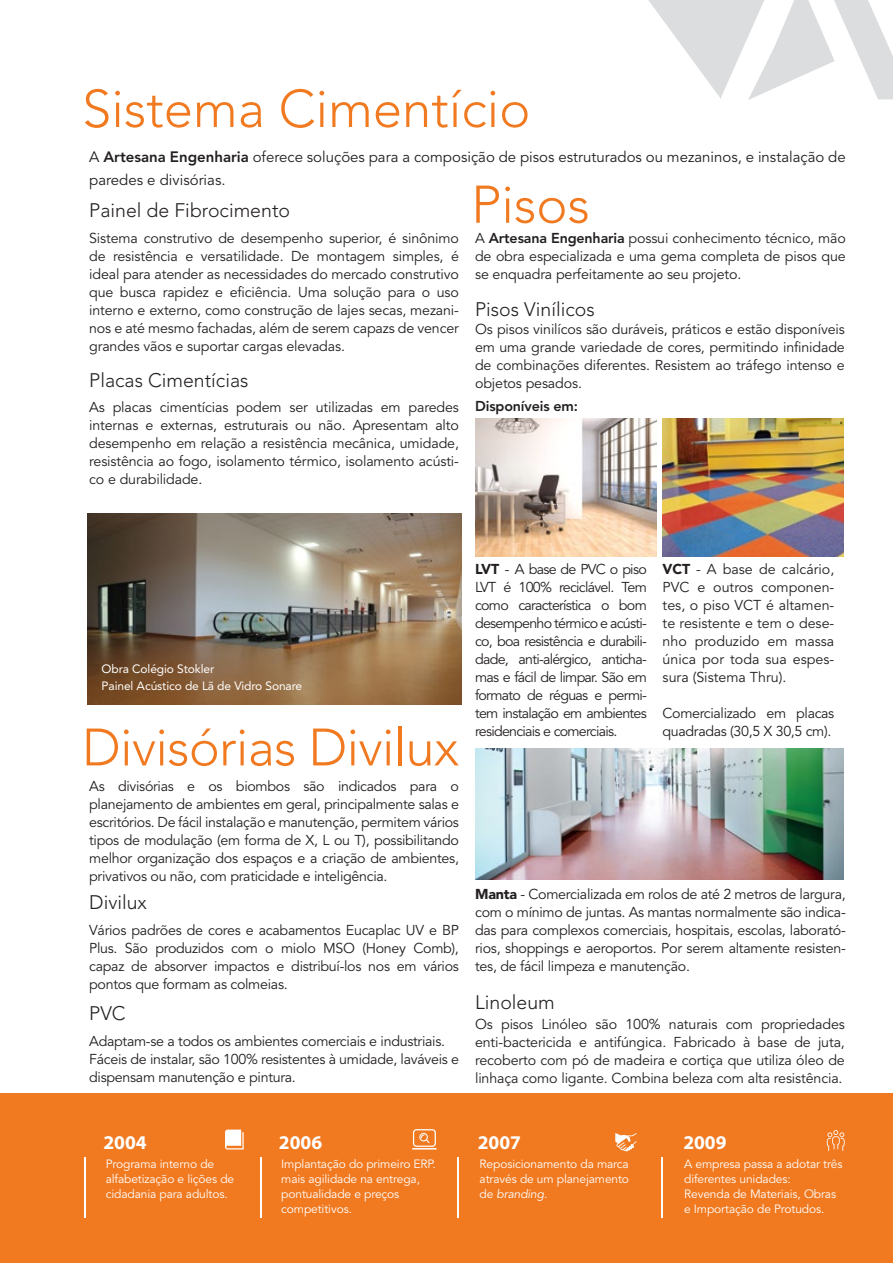
<style>
.page{position:relative;width:893px;height:1263px;background:#fff}
.page>*{position:absolute;margin:0;border:0;box-sizing:border-box;transform-origin:0 0}
.t1{font:300 52.5px/95.7px "Avenir";color:#f17a21}
.t2{font:300 52.05px "Avenir";letter-spacing:-.01em;color:#f17a21}
.t3{font:300 19.5px "Avenir";color:#231f20}
.t4{font:700 19.5px "Myriad Pro";color:#fff}
.t5{font:15px/22.5px "Avenir";color:#231f20}
.t6{font:14.25px/18px "Avenir";letter-spacing:-.02em;color:#231f20;text-align:justify}
.t7{font:800 14.25px "Avenir";letter-spacing:-.01em;color:#231f20}
.t8{font:12px/15px "Avenir";letter-spacing:-.01em;color:#fff}
.t9{font:12px/16.5px "Avenir";letter-spacing:-.01em;color:#fff}
.s1{font-weight:800}
.s2{font-weight:900}
.s3{font-style:italic}
</style>
<div class="page">
<img style="left:87px;top:513px;width:374px;height:191px">
<svg style="left:648px;top:0;width:245px;height:100px"></svg>
<div style="left:0;top:1093px;width:893px;height:170px;background:#f17a21"></div>
<hr style="left:85px;top:1157px;width:1px;height:60px;background:#fff">
<hr style="left:260px;top:1157px;width:1px;height:60px;background:#fff">
<hr style="left:457px;top:1157px;width:2px;height:60px;background:#fff">
<hr style="left:662px;top:1157px;width:1px;height:60px;background:#fff">
<svg style="left:225px;top:1129px;width:19px;height:20px"></svg>
<svg style="left:412px;top:1129px;width:25px;height:20px"></svg>
<svg style="left:615px;top:1133px;width:21px;height:19px"></svg>
<svg style="left:827px;top:1130px;width:18px;height:21px"></svg>
<img style="left:475px;top:418px;width:181px;height:138px">
<img style="left:663px;top:418px;width:181px;height:138px">
<img style="left:475px;top:748px;width:369px;height:131px">
<h1 class="t1" style="left:471px;top:61px;width:120px;text-indent:-389px">Sistema Cimentício<br>Pisos</h1>
<p class="t5" style="left:89px;top:146px;width:758px">A <span class="s1">Artesana Engenharia</span> oferece soluções para a composição de pisos estruturados ou mezaninos, e instalação de paredes e divisórias.</p>
<h3 class="t3" style="left:89px;top:199px;width:202px">Painel de Fibrocimento</h3>
<p class="t6" style="left:89px;top:229px;width:371px">Sistema construtivo de desempenho superior, é sinônimo de resistência e versatilidade. De montagem simples, é ideal para atender as necessidades do mercado construtivo que busca rapidez e eficiência. Uma solução para o uso interno e externo, como construção de lajes secas, mezani&shy;nos e até mesmo fachadas, além de serem capazs de vencer grandes vãos e suportar cargas elevadas.</p>
<h3 class="t3" style="left:89px;top:369px;width:161px">Placas Cimentícias</h3>
<p class="t6" style="left:89px;top:399px;width:371px">As placas cimentícias podem ser utilizadas em paredes internas e externas, estruturais ou não. Apresentam alto desempenho em relação a resistência mecânica, umidade, resistência ao fogo, isolamento térmico, isolamento acústi&shy;co e durabilidade.</p>
<p class="t6" style="left:475px;top:229px;width:372px">A <span class="s1">Artesana Engenharia</span> possui conhecimento técnico, mão de obra especializada e uma gema completa de pisos que se enquadra perfeitamente ao seu projeto.</p>
<h3 class="t3" style="left:475px;top:298px;width:121px">Pisos Vinílicos</h3>
<p class="t6" style="left:475px;top:320px;width:371px">Os pisos vinilícos são duráveis, práticos e estão disponíveis em uma grande variedade de cores, permitindo infinidade de combinações diferentes. Resistem ao tráfego intenso e objetos pesados.</p>
<p class="t7" style="left:475px;top:397px;width:105px">Disponíveis em:</p>
<p class="t9" style="left:102px;top:661px;width:202px">Obra Colégio Stokler<br>Painel Acústico de Lã de Vidro Sonare</p>
<h2 class="t2" style="left:82px;top:717px;width:378px">Divisórias Divilux</h2>
<p class="t6" style="left:89px;top:777px;width:371px">As divisórias e os biombos são indicados para o planejamento de ambientes em geral, principalmente salas e escritórios. De fácil instalação e manutenção, permitem vários tipos de modulação (em forma de X, L ou T), possibilitando melhor organização dos espaços e a criação de ambientes, privativos ou não, com praticidade e inteligência.</p>
<p class="t6" style="left:89px;top:922px;width:371px">Vários padrões de cores e acabamentos Eucaplac UV e BP Plus. São produzidos com o miolo MSO (Honey Comb), capaz de absorver impactos e distribuí-los nos em vários pontos que formam as colmeias.</p>
<h3 class="t3" style="left:89px;top:891px;width:59px">Divilux</h3>
<h3 class="t3" style="left:89px;top:1001px;width:38px">PVC</h3>
<p class="t6" style="left:89px;top:1033px;width:371px;text-align:left">Adaptam-se a todos os ambientes comerciais e industriais.<br>Fáceis de instalar, são 100% resistentes à umidade, laváveis e dispensam manutenção e pintura.</p>
<p class="t6" style="left:475px;top:560px;width:173px"><span class="s2">LVT</span> - A base de PVC o piso LVT é 100% reciclável. Tem como característica o bom desempenho térmico e acústi&shy;co, boa resistência e durabili&shy;dade, anti-alérgico, anticha&shy;mas e fácil de limpar. São em formato de réguas e permi&shy;tem instalação em ambientes residenciais e comerciais.</p>
<p class="t6" style="left:663px;top:560px;width:173px"><span class="s2">VCT</span> - A base de calcário, PVC e outros componen&shy;tes, o piso VCT é altamen&shy;te resistente e tem o dese&shy;nho produzido em massa única por toda sua espes&shy;sura (Sistema Thru).</p>
<p class="t6" style="left:663px;top:704px;width:173px">Comercializado em placas quadradas (30,5 X 30,5 cm).</p>
<p class="t6" style="left:475px;top:886px;width:372px"><span class="s2">Manta</span> - Comercializada em rolos de até 2 metros de largura, com o mínimo de juntas. As mantas normalmente são indica&shy;das para complexos comerciais, hospitais, escolas, laborató&shy;rios, shoppings e aeroportos. Por serem altamente resisten&shy;tes, de fácil limpeza e manutenção.</p>
<h3 class="t3" style="left:475px;top:991px;width:81px">Linoleum</h3>
<p class="t6" style="left:475px;top:1015px;width:371px">Os pisos Linóleo são 100% naturais com propriedades enti-bactericida e antifúngica. Fabricado à base de juta, recoberto com pó de madeira e cortiça que utiliza óleo de linhaça como ligante. Combina beleza com alta resistência.</p>
<h3 class="t4" style="left:103px;top:1132px;width:45px">2004</h3>
<p class="t8" style="left:106px;top:1157px;width:130px">Programa interno de alfabetização e lições de cidadania para adultos.</p>
<h3 class="t4" style="left:279px;top:1132px;width:45px">2006</h3>
<p class="t8" style="left:281px;top:1157px;width:156px">Implantação do primeiro ERP. mais agilidade na entrega, pontualidade e preços competitivos.</p>
<h3 class="t4" style="left:478px;top:1132px;width:45px">2007</h3>
<p class="t8" style="left:480px;top:1157px;width:151px;text-align:justify">Reposicionamento da marca através de um planejamento de <span class="s3">branding.</span></p>
<h3 class="t4" style="left:683px;top:1132px;width:45px">2009</h3>
<p class="t8" style="left:684px;top:1157px;width:160px">A empresa passa a adotar três diferentes unidades:<br>Revenda de Materiais, Obras e Importação de Protudos.</p>
</div>
